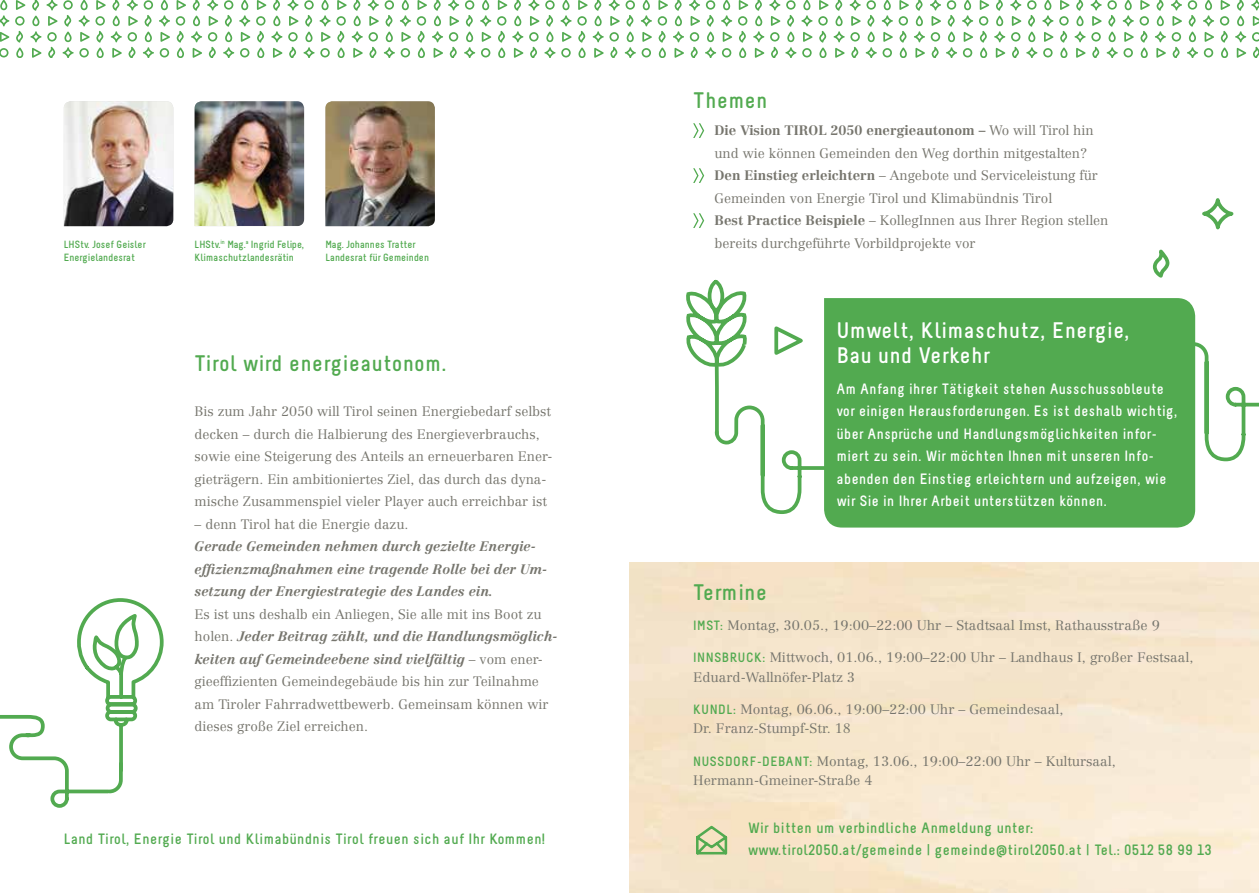
<style>
.page{position:relative;width:1259px;height:893px;background:#fff}
.page>*{position:absolute;margin:0;border:0;box-sizing:border-box;transform-origin:0 0}
.t1{font:700 22.5px/25.5px "Melbourne";letter-spacing:.05em;color:#fff}
.t2{font:700 22.5px "Melbourne";letter-spacing:.05em;color:#52aa50}
.t3{font:700 15px/22.5px "Melbourne";letter-spacing:.05em;color:#fff}
.t4{font:700 15px/22.5px "Melbourne";letter-spacing:.05em;color:#52aa50}
.t5{font:300 13.5px/22.5px "Centennial";color:#76756d}
.t6{font:italic 700 13.5px/22.5px "Centennial";color:#76756d}
.t7{font:700 10.5px/13.5px "Melbourne";letter-spacing:.02em;color:#52aa50}
.s1{font-weight:700;font-style:italic}
.s2{font-weight:700}
.s3{font-family:"Melbourne";font-weight:700;color:#52aa50}
.s4{font-family:"Centennial"}
</style>
<div class="page">
<svg style="left:1195px;top:340px;width:64px;height:123px"></svg>
<svg style="left:693px;top:123px;width:7px;height:15px"></svg>
<svg style="left:693px;top:168px;width:7px;height:15px"></svg>
<svg style="left:693px;top:213px;width:7px;height:15px"></svg>
<div style="left:825px;top:298px;width:370px;height:230px;background:#52aa50"></div>
<svg style="left:1152px;top:249px;width:18px;height:29px"></svg>
<svg style="left:1202px;top:199px;width:32px;height:31px"></svg>
<svg style="left:686px;top:279px;width:356px;height:237px"></svg>
<svg style="left:0;top:0;width:1259px;height:58px"></svg>
<svg style="left:0;top:598px;width:164px;height:210px"></svg>
<img style="left:64px;top:101px;width:109px;height:125px">
<img style="left:195px;top:101px;width:109px;height:125px">
<img style="left:325px;top:101px;width:110px;height:125px">
<svg style="left:693px;top:824px;width:37px;height:33px"></svg>
<p class="t7" style="left:64px;top:237px;width:83px">LHStv. Josef Geisler<br>Energielandesrat</p>
<p class="t7" style="left:195px;top:237px;width:111px">LHStv.<sup>in</sup> Mag.<sup>a</sup> Ingrid Felipe,<br>Klimaschutzlandesrätin</p>
<p class="t7" style="left:325px;top:237px;width:105px">Mag. Johannes Tratter<br>Landesrat für Gemeinden</p>
<h1 class="t2" style="left:195px;top:352px;width:253px">Tirol wird energieautonom.</h1>
<p class="t5" style="left:195px;top:400px;width:359px">Bis zum Jahr 2050 will Tirol seinen Energiebedarf selbst decken – durch die Halbierung des Energieverbrauchs, sowie eine Steigerung des Anteils an erneuerbaren Ener&shy;gieträgern. Ein ambitioniertes Ziel, das durch das dyna&shy;mische Zusammenspiel vieler Player auch erreichbar ist</p>
<p class="t5" style="left:195px;top:513px;width:215px">– denn Tirol hat die Energie dazu.</p>
<p class="t6" style="left:195px;top:535px;width:354px">Gerade Gemeinden nehmen durch gezielte Energie&shy;effizienzmaßnahmen eine tragende Rolle bei der Um&shy;setzung der Energiestrategie des Landes ein.</p>
<p class="t5" style="left:195px;top:603px;width:364px">Es ist uns deshalb ein Anliegen, Sie alle mit ins Boot zu holen. <span class="s1">Jeder Beitrag zählt, und die Handlungsmöglich&shy;keiten auf Gemeindeebene sind vielfältig</span> – vom ener&shy;gieeffizienten Gemeindegebäude bis hin zur Teilnahme am Tiroler Fahrradwettbewerb. Gemeinsam können wir dieses große Ziel erreichen.</p>
<p class="t4" style="left:64px;top:828px;width:482px">Land Tirol, Energie Tirol und Klimabündnis Tirol freuen sich auf Ihr Kommen!</p>
<h1 class="t2" style="left:693px;top:88px;width:75px">Themen</h1>
<p class="t5" style="left:714px;top:119px;width:395px"><span class="s2">Die Vision TIROL 2050 energieautonom –</span> Wo will Tirol hin und wie können Gemeinden den Weg dorthin mitgestalten?<br><span class="s2">Den Einstieg erleichtern</span> – Angebote und Serviceleistung für Gemeinden von Energie Tirol und Klimabündnis Tirol<br><span class="s2">Best Practice Beispiele</span> – KollegInnen aus Ihrer Region stellen bereits durchgeführte Vorbildprojekte vor</p>
<h1 class="t1" style="left:837px;top:317px;width:294px">Umwelt, Klimaschutz, Energie,<br>Bau und Verkehr</h1>
<p class="t3" style="left:837px;top:378px;width:342px">Am Anfang ihrer Tätigkeit stehen Ausschussobleute vor einigen Herausforderungen. Es ist deshalb wichtig, über Ansprüche und Handlungsmöglichkeiten infor&shy;miert zu sein. Wir möchten Ihnen mit unseren Info&shy;abenden den Einstieg erleichtern und aufzeigen, wie wir Sie in Ihrer Arbeit unterstützen können.</p>
<h1 class="t2" style="left:693px;top:580px;width:75px">Termine</h1>
<p class="t5" style="left:693px;top:614px;width:468px"><span class="s3">IMST:</span> Montag, 30.05., 19:00–22:00 Uhr – Stadtsaal Imst, Rathausstraße 9</p>
<p class="t5" style="left:693px;top:647px;width:501px;line-height:19.5px"><span class="s3">INNSBRUCK:</span> Mittwoch, 01.06., 19:00–22:00 Uhr – Landhaus I, großer Festsaal,<br>Eduard-Wallnöfer-Platz 3</p>
<p class="t5" style="left:693px;top:699px;width:371px;line-height:19.5px"><span class="s3">KUNDL:</span> Montag, 06.06., 19:00–22:00 Uhr – Gemeindesaal,<br>Dr. Franz-Stumpf-Str. 18</p>
<p class="t5" style="left:693px;top:751px;width:424px;line-height:19.5px"><span class="s3">NUSSDORF-DEBANT:</span> Montag, 13.06., 19:00–22:00 Uhr – Kultursaal,<br>Hermann-Gmeiner-Straße 4</p>
<p class="t4" style="left:748px;top:816px;width:465px">Wir bitten um verbindliche Anmeldung unter:<br>www.tirol2050.at/gemeinde <span class="s4">|</span> gemeinde@tirol2050.at <span class="s4">|</span> Tel.: 0512 58 99 13</p>
</div>
